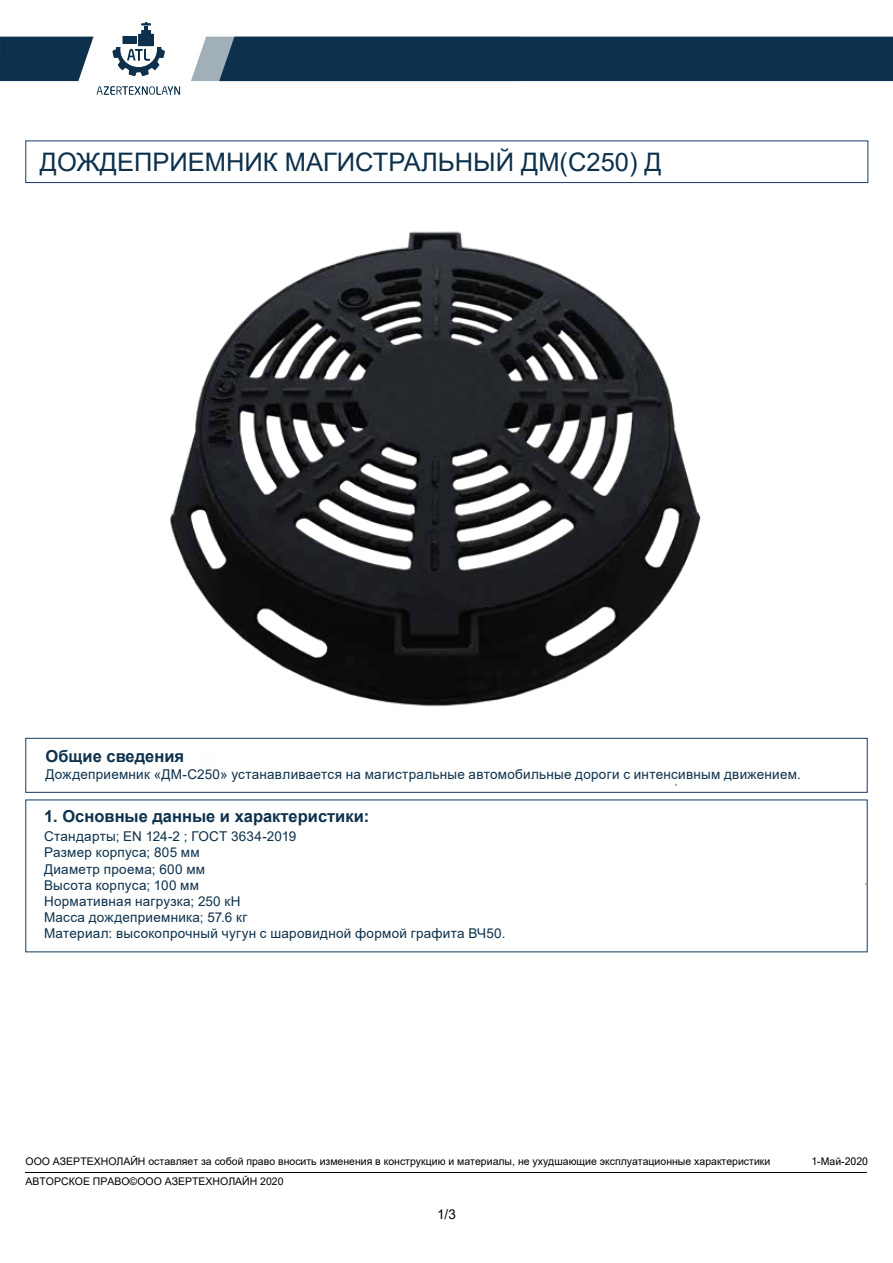
<style>
.page{position:relative;width:893px;height:1263px;background:#fff}
.page>*{position:absolute;margin:0;border:0;box-sizing:border-box;transform-origin:0 0}
.t1{font:25.5px "Arial";color:#0d314c}
.t2{font:700 16.5px "Arial";color:#0d314c}
.t3{font:13.5px/16.2px "Arial";letter-spacing:.02em;color:#0d314c}
.t4{font:13.5px "Arial";color:#000}
.t5{font:10.5px "Arial";color:#010101}
.t6{font:10.5px "Microsoft Sans Serif";color:#010101}
</style>
<div class="page">
<div style="left:25px;top:141px;width:843px;height:42px;border:1px solid #173963"></div>
<div style="left:25px;top:738px;width:843px;height:55px;border:1px solid #173963"></div>
<svg style="left:0;top:22px;width:180px;height:73px"></svg>
<div style="left:191px;top:37px;width:702px;height:44px;background:#0d314c"></div>
<img style="left:170px;top:231px;width:531px;height:476px">
<hr style="left:26px;top:1172px;width:841px;height:1px;background:#010101">
<h1 class="t1" style="left:40px;top:144px;width:624px">ДОЖДЕПРИЕМНИК МАГИСТРАЛЬНЫЙ ДМ(С250) Д</h1>
<p class="t2" style="left:46px;top:745px;width:140px">Общие сведения</p>
<p class="t3" style="left:46px;top:766px;width:757px">Дождеприемник «ДМ-С250» устанавливается на магистральные автомобильные дороги с интенсивным движением.</p>
<p class="t2" style="left:44px;top:804px;width:327px">1. Основные данные и характеристики:</p>
<p class="t3" style="left:44px;top:828px;width:463px">Стандарты; EN 124-2 ; ГОСТ 3634-2019<br>Размер корпуса; 805 мм<br>Диаметр проема; 600 мм<br>Высота корпуса; 100 мм<br>Нормативная нагрузка; 250 кН<br>Масса дождеприемника; 57.6 кг<br>Материал: высокопрочный чугун с шаровидной формой графита ВЧ50.</p>
<p class="t5" style="left:26px;top:1154px;width:746px">ООО АЗЕРТЕХНОЛАЙН оставляет за собой право вносить изменения в конструкцию и материалы, не ухудшающие эксплуатационные характеристики</p>
<p class="t6" style="left:811px;top:1154px;width:58px">1-Maй-2020</p>
<p class="t5" style="left:26px;top:1174px;width:260px">АВТОРСКОЕ ПРАВО©ООО АЗЕРТЕХНОЛАЙН 2020</p>
<p class="t4" style="left:437px;top:1205px;width:20px">1/3</p>
</div>
